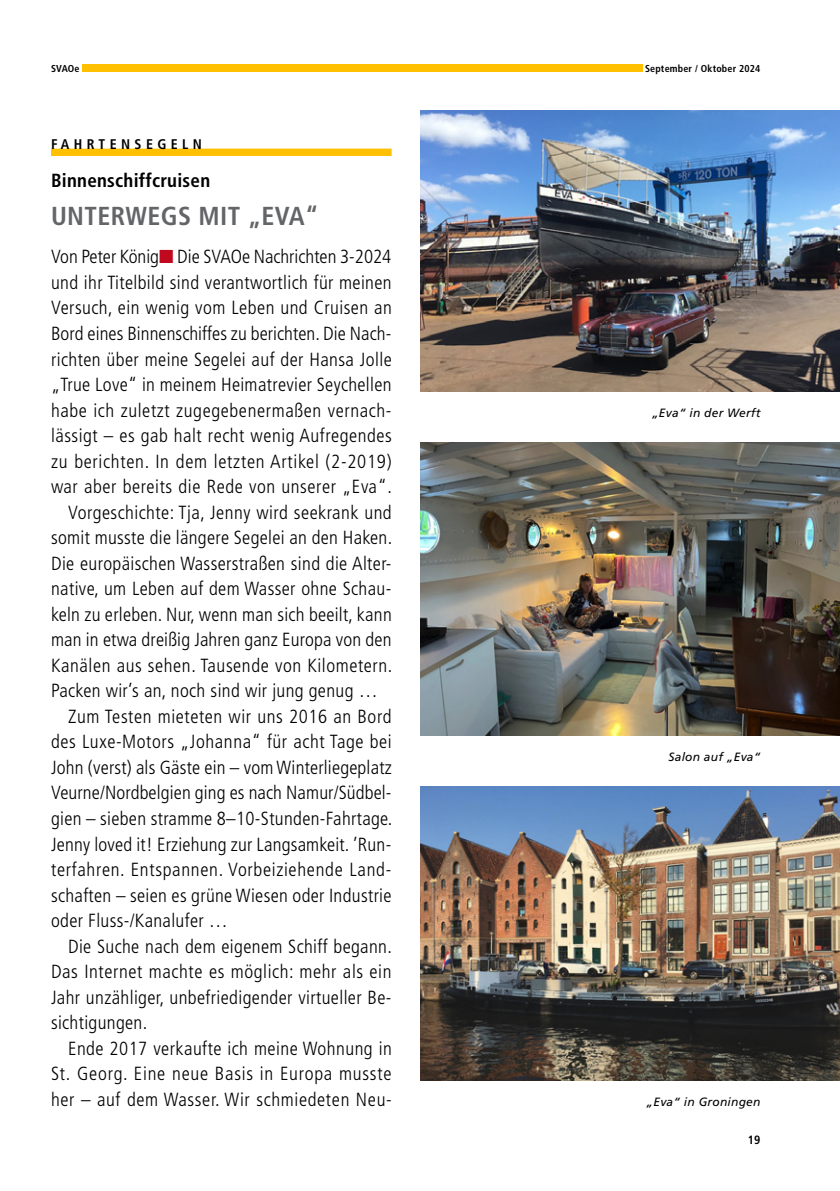
<style>
.page{position:relative;width:840px;height:1191px;background:#fff}
.page>*{position:absolute;margin:0;border:0;box-sizing:border-box;transform-origin:0 0}
.t1{font:700 condensed 26px "Frutiger LT Std";letter-spacing:.015em;color:#646568}
.t2{font:300 condensed 19px "Frutiger LT Std";letter-spacing:.02em;color:#000}
.t3{font:300 condensed 19px "Frutiger LT Std";color:#000}
.t4{font:300 condensed 19px "Frutiger LT Std";letter-spacing:.04em;color:#000}
.t5{font:700 condensed 19px "Frutiger LT Std";letter-spacing:.015em;color:#000}
.t6{font:700 condensed 14px "Frutiger LT Std";letter-spacing:.315em;color:#000}
.t7{font:italic 12px "Frutiger LT Std";letter-spacing:.02em;color:#000}
.t8{font:700 condensed 12px "Frutiger LT Std";color:#000}
.t9{font:700 condensed 10px "Frutiger LT Std";letter-spacing:.02em;color:#000}
.s1{color:#c0081f}
</style>
<div class="page">
<div style="left:82px;top:65px;width:560px;height:7px;background:#fec000"></div>
<div style="left:51px;top:149px;width:340px;height:7px;background:#fec000"></div>
<img style="left:420px;top:442px;width:419px;height:293px">
<img style="left:420px;top:110px;width:419px;height:281px">
<img style="left:420px;top:786px;width:419px;height:294px">
<p class="t9" style="left:51px;top:63px;width:30px">SVAOe</p>
<p class="t9" style="left:644px;top:63px;width:117px">September / Oktober 2024</p>
<p class="t6" style="left:51px;top:135px;width:152px">Fahrtensegeln</p>
<p class="t5" style="left:51px;top:169px;width:160px">Binnenschiffcruisen</p>
<h1 class="t1" style="left:51px;top:201px;width:269px">Unterwegs mit „Eva“</h1>
<p class="t3" style="left:51px;top:246px;width:341px">Von Peter König<span class="s1">■</span> Die SVAOe Nachrichten 3-2024</p>
<p class="t2" style="left:51px;top:272px;width:342px">und ihr Titelbild sind verantwortlich für meinen</p>
<p class="t2" style="left:51px;top:297px;width:342px">Versuch, ein wenig vom Leben und Cruisen an</p>
<p class="t2" style="left:51px;top:323px;width:342px">Bord eines Binnenschiffes zu berichten. Die Nach-</p>
<p class="t2" style="left:51px;top:348px;width:342px">richten über meine Segelei auf der Hansa Jolle</p>
<p class="t2" style="left:51px;top:374px;width:342px">„True Love“ in meinem Heimatrevier Seychellen</p>
<p class="t2" style="left:51px;top:399px;width:342px">habe ich zuletzt zugegebenermaßen vernach-</p>
<p class="t2" style="left:51px;top:425px;width:342px">lässigt – es gab halt recht wenig Aufregendes</p>
<p class="t2" style="left:51px;top:450px;width:342px">zu berichten. In dem letzten Artikel (2-2019)</p>
<p class="t2" style="left:51px;top:476px;width:342px">war aber bereits die Rede von unserer „Eva“.</p>
<p class="t2" style="left:68px;top:501px;width:325px">Vorgeschichte: Tja, Jenny wird seekrank und</p>
<p class="t2" style="left:51px;top:527px;width:342px">somit musste die längere Segelei an den Haken.</p>
<p class="t2" style="left:51px;top:552px;width:342px">Die europäischen Wasserstraßen sind die Alter-</p>
<p class="t2" style="left:51px;top:578px;width:341px">native, um Leben auf dem Wasser ohne Schau-</p>
<p class="t2" style="left:51px;top:603px;width:342px">keln zu erleben. Nur, wenn man sich beeilt, kann</p>
<p class="t2" style="left:51px;top:629px;width:342px">man in etwa dreißig Jahren ganz Europa von den</p>
<p class="t2" style="left:51px;top:654px;width:342px">Kanälen aus sehen. Tausende von Kilometern.</p>
<p class="t2" style="left:51px;top:680px;width:328px">Packen wir’s an, noch sind wir jung genug …</p>
<p class="t2" style="left:68px;top:705px;width:325px">Zum Testen mieteten wir uns 2016 an Bord</p>
<p class="t2" style="left:51px;top:731px;width:342px">des Luxe-Motors „Johanna“ für acht Tage bei</p>
<p class="t2" style="left:51px;top:756px;width:342px">John (verst) als Gäste ein – vom Winterliegeplatz</p>
<p class="t2" style="left:51px;top:782px;width:342px">Veurne/Nordbelgien ging es nach Namur/Südbel-</p>
<p class="t2" style="left:51px;top:807px;width:343px">gien – sieben stramme 8–10-Stunden-Fahrtage.</p>
<p class="t2" style="left:51px;top:833px;width:342px">Jenny loved it! Erziehung zur Langsamkeit. ’Run-</p>
<p class="t2" style="left:51px;top:858px;width:341px">terfahren. Entspannen. Vorbeiziehende Land-</p>
<p class="t2" style="left:51px;top:884px;width:342px">schaften – seien es grüne Wiesen oder Industrie</p>
<p class="t2" style="left:51px;top:909px;width:178px">oder Fluss-/Kanalufer …</p>
<p class="t2" style="left:68px;top:935px;width:325px">Die Suche nach dem eigenem Schiff begann.</p>
<p class="t2" style="left:51px;top:960px;width:342px">Das Internet machte es möglich: mehr als ein</p>
<p class="t2" style="left:51px;top:986px;width:342px">Jahr unzähliger, unbefriedigender virtueller Be-</p>
<p class="t2" style="left:51px;top:1012px;width:98px">sichtigungen.</p>
<p class="t2" style="left:68px;top:1037px;width:325px">Ende 2017 verkaufte ich meine Wohnung in</p>
<p class="t4" style="left:51px;top:1063px;width:342px">St. Georg. Eine neue Basis in Europa musste</p>
<p class="t2" style="left:51px;top:1088px;width:342px">her – auf dem Wasser. Wir schmiedeten Neu-</p>
<p class="t7" style="left:651px;top:405px;width:110px">„Eva“ in der Werft</p>
<p class="t7" style="left:668px;top:750px;width:93px">Salon auf „Eva“</p>
<p class="t7" style="left:646px;top:1094px;width:115px">„Eva“ in Groningen</p>
<p class="t8" style="left:747px;top:1132px;width:14px">19</p>
</div>
